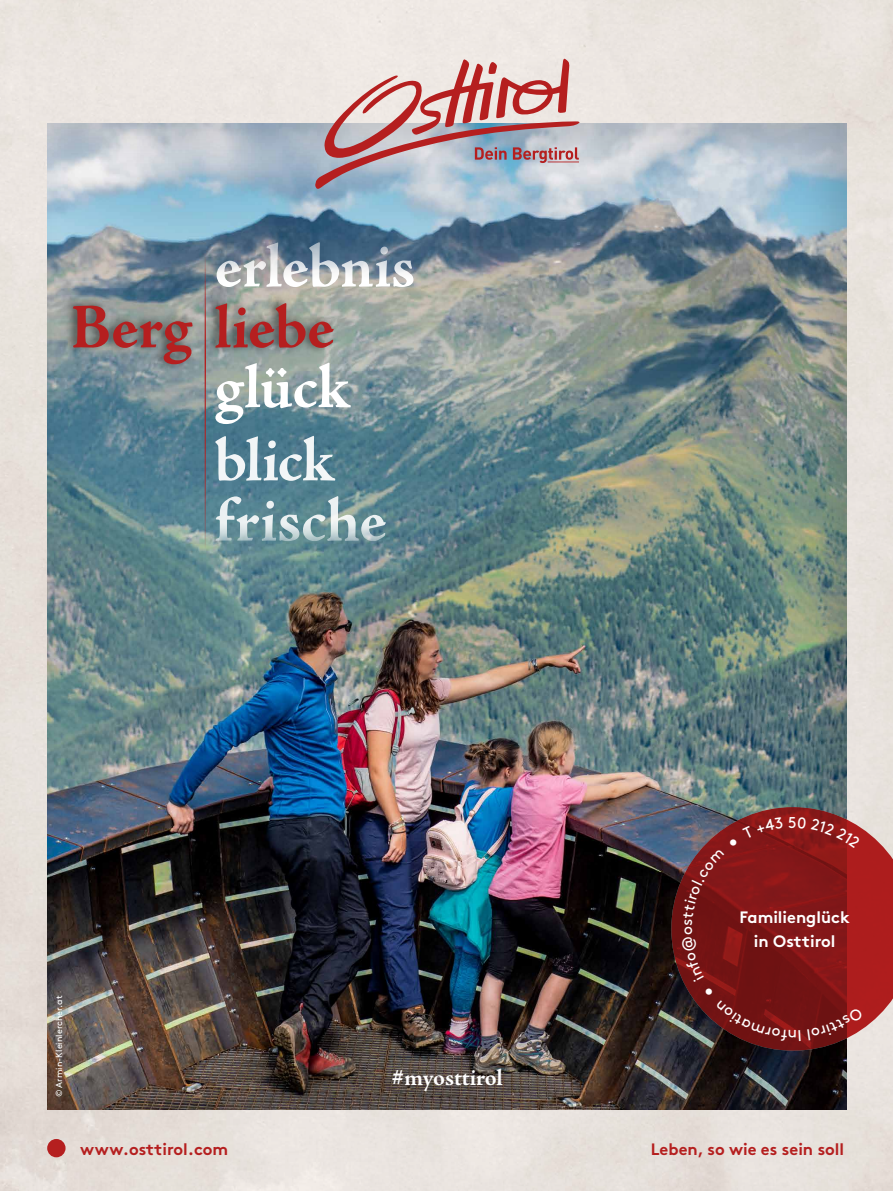
<style>
.page{position:relative;width:893px;height:1191px;background:#fff}
.page>*{position:absolute;margin:0;border:0;box-sizing:border-box;transform-origin:0 0}
.t1{font:700 64.2px/120.6px "Adobe Jenson Pro";letter-spacing:-.01em;color:#fff}
.t2{font:700 64.2px "Adobe Jenson Pro";letter-spacing:-.005em;color:#b51f1f}
.t3{font:700 24px "Adobe Jenson Pro";letter-spacing:-.005em;color:#fff}
.t4{font:700 16.5px "Brown Pro";color:#b51f1f}
.t5{font:700 16.5px/24px "Brown";color:#fff;text-align:center}
.t6{font:9px "Brown";color:#fff}
</style>
<div class="page">
<img style="left:0;top:0;width:893px;height:1191px">
<div style="left:45px;top:123px;width:802px;height:986px;background:#000;opacity:.13"></div>
<svg style="left:314px;top:58px;width:267px;height:131px;background:#c8adb1"></svg>
<div style="left:47px;top:1139px;width:19px;height:18px;background:#b51f1f;border-radius:50%"></div>
<svg style="left:671px;top:807px;width:222px;height:243px;background:#8c4a4b"></svg>
<div style="left:61px;top:295px;width:136px;height:76px;background:#000;opacity:.55"></div>
<hr style="left:205px;top:251px;width:1px;height:297px;background:#b51f1f">
<div style="left:204px;top:293px;width:134px;height:62px;background:#000;opacity:.55"></div>
<svg style="left:681px;top:817px;width:183px;height:224px;background:#7e1b1c"></svg>
<h1 class="t1" style="left:215px;top:207px;width:202px">erlebnis glück</h1>
<h1 class="t1" style="left:215px;top:431px;width:174px;line-height:60.3px">blick frische</h1>
<h1 class="t2" style="left:71px;top:290px;width:266px">Berg liebe</h1>
<p class="t5" style="left:740px;top:903px;width:112px">Familienglück in Osttirol</p>
<p class="t6" style="left:52px;top:1097px;width:103px;rotate:-90deg">© Armin-Kleinlercher.at</p>
<h2 class="t3" style="left:392px;top:1063px;width:113px">#myosttirol</h2>
<p class="t4" style="left:80px;top:1135px;width:150px">www.osttirol.com</p>
<p class="t4" style="left:651px;top:1135px;width:195px">Leben, so wie es sein soll</p>
</div>
